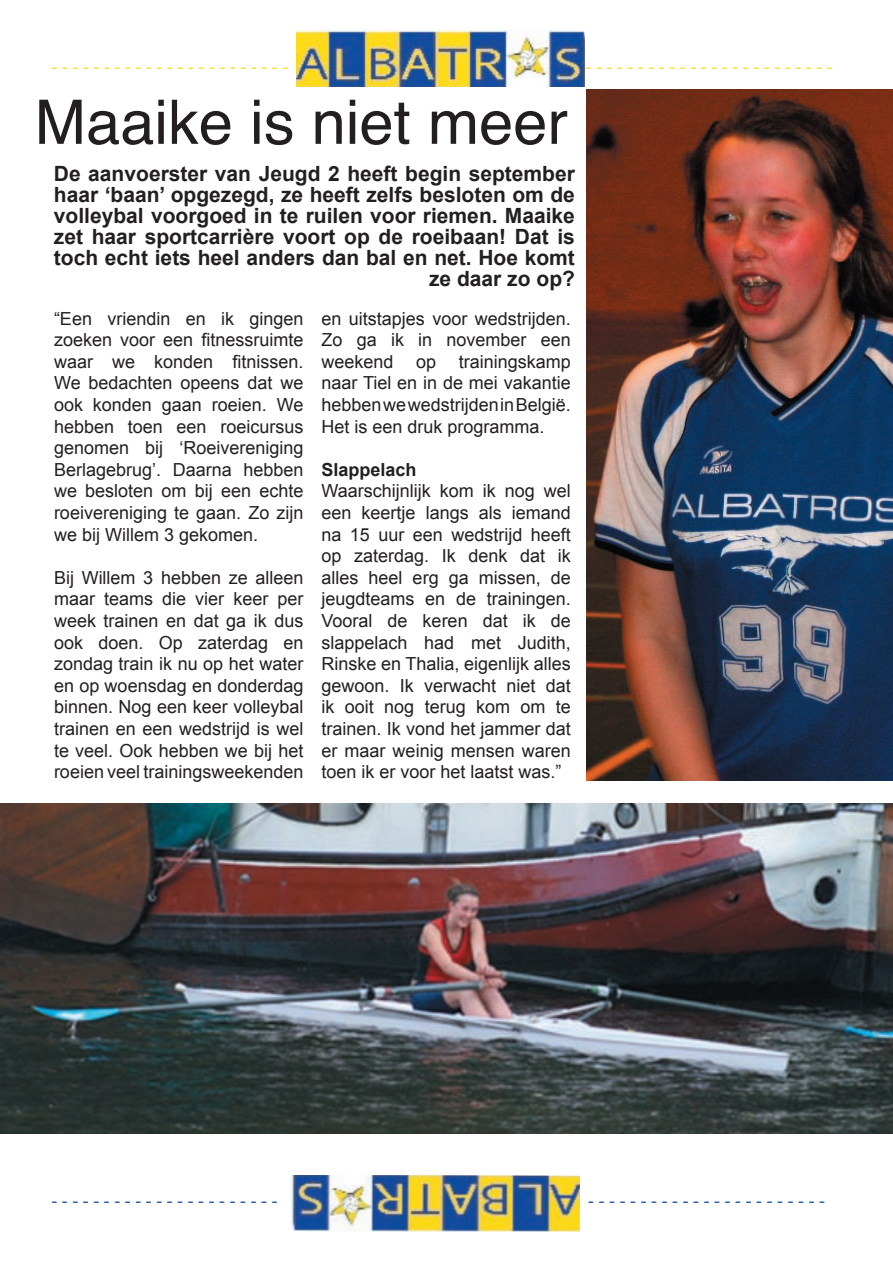
<style>
.page{position:relative;width:893px;height:1263px;background:#fff}
.page>*{position:absolute;margin:0;border:0;box-sizing:border-box;transform-origin:0 0}
.t1{font:61.5px "Helvetica";color:#231f20}
.t2{font:700 21px/21px "Arial";color:#231f20;text-align:right}
.t3{font:18px/21.6px "Arial";color:#231f20;text-align:justify}
.t4{font:18px "Times";color:#ffda19}
.t5{font:18px "Times";color:#0f4da1}
.t6{font:700 18px "Arial";color:#231f20}
</style>
<div class="page">
<img style="left:290px;top:1175px;width:290px;height:57px">
<img style="left:297px;top:30px;width:288px;height:56px">
<img style="left:586px;top:89px;width:307px;height:692px">
<img style="left:0;top:804px;width:893px;height:330px">
<p class="t4" style="left:52px;top:55px;width:238px">- - - - - - - - - - - - - - - - - - - - - - -</p>
<p class="t4" style="left:585px;top:55px;width:249px">- - - - - - - - - - - - - - - - - - - - - - - -</p>
<h1 class="t1" style="left:35px;top:81px;width:535px">Maaike is niet meer</h1>
<p class="t2" style="left:54px;top:163px;width:523px">De aanvoerster van Jeugd 2 heeft begin september haar ‘baan’ opgezegd, ze heeft zelfs besloten om de volleybal voorgoed in te ruilen voor riemen. Maaike zet haar sportcarrière voort op de roeibaan! Dat is toch echt iets heel anders dan bal en net. Hoe komt ze daar zo op?</p>
<p class="t3" style="left:54px;top:307px;width:251px">“Een vriendin en ik gingen zoeken voor een fitnessruimte waar we konden fitnissen.<br>We bedachten opeens dat we ook konden gaan roeien. We hebben toen een roeicursus genomen bij ‘Roeivereniging Berlagebrug’. Daarna hebben we besloten om bij een echte roeivereniging te gaan. Zo zijn we bij Willem 3 gekomen.</p>
<p class="t3" style="left:54px;top:567px;width:251px">Bij Willem 3 hebben ze alleen maar teams die vier keer per week trainen en dat ga ik dus ook doen. Op zaterdag en zondag train ik nu op het water en op woensdag en donderdag binnen. Nog een keer volleybal trainen en een wedstrijd is wel te veel. Ook hebben we bij het roeien veel trainingsweekenden</p>
<p class="t3" style="left:321px;top:307px;width:251px">en uitstapjes voor wedstrijden.<br>Zo ga ik in november een weekend</p>
<p class="t3" style="left:321px;top:351px;width:251px;text-indent:137px">trainingskamp naar Tiel en in de mei vakantie hebben we wedstrijden in België.<br>Het is een druk programma.</p>
<p class="t6" style="left:321px;top:459px;width:97px">Slappelach</p>
<p class="t3" style="left:321px;top:480px;width:251px">Waarschijnlijk kom ik nog wel een keertje langs als iemand na 15 uur een wedstrijd heeft op zaterdag. Ik denk dat ik alles heel erg ga missen, de jeugdteams en de trainingen.<br>Vooral de keren dat ik de slappelach had met Judith, Rinske en Thalia, eigenlijk alles gewoon. Ik verwacht niet dat ik ooit nog terug kom om te trainen. Ik vond het jammer dat er maar weinig mensen waren toen ik er voor het laatst was.”</p>
<p class="t3" style="left:416px;top:351px;width:22px">op</p>
<p class="t5" style="left:51px;top:1189px;width:228px">- - - - - - - - - - - - - - - - - - - - - -</p>
<p class="t5" style="left:588px;top:1189px;width:238px">- - - - - - - - - - - - - - - - - - - - - - -</p>
</div>
